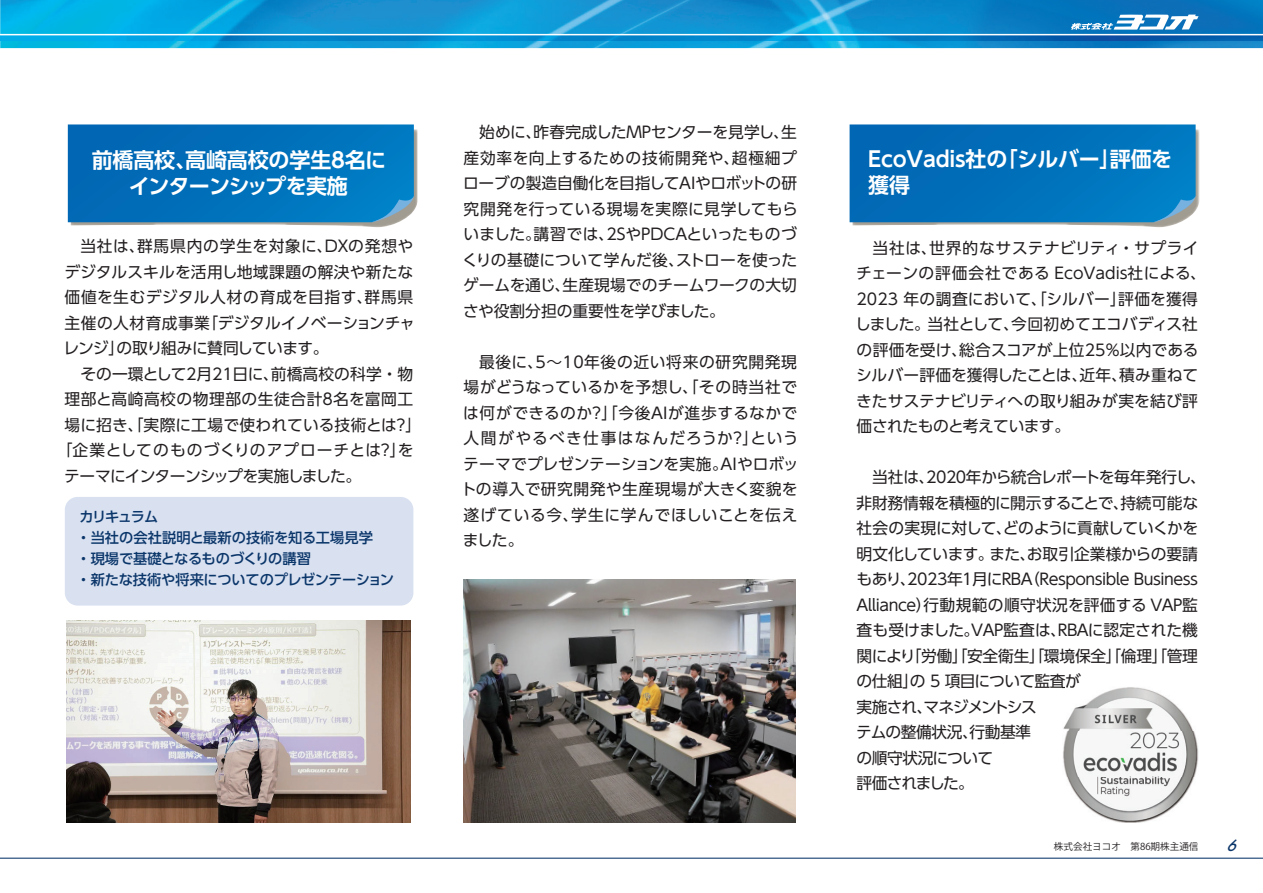
<style>
.page{position:relative;width:1263px;height:893px;background:#fff}
.page>*{position:absolute;margin:0;border:0;box-sizing:border-box;transform-origin:0 0}
.t1{font:700 21px/25.5px "UD Shin Go Pro De";letter-spacing:-.01em;color:#fff;text-align:center}
.t2{font:15.75px/25.5px "UD Shin Go Pro";letter-spacing:-.005em;color:#231f20;text-align:justify}
.t3{font:15.75px/25.5px "UD Shin Go Pro";letter-spacing:-.03em;color:#231f20}
.t4{font:15.75px "UD Shin Go Pro";letter-spacing:.05em;color:#231f20}
.t5{font:15.75px "UD Shin Go Pro";letter-spacing:.06em;color:#231f20}
.t6{font:15.75px "UD Shin Go Pro";letter-spacing:.04em;color:#231f20}
.t7{font:15.75px "UD Shin Go Pro";letter-spacing:.03em;color:#231f20}
.t8{font:15.75px "UD Shin Go Pro";letter-spacing:-.06em;color:#231f20}
.t9{font:15.75px "UD Shin Go Pro";letter-spacing:-.04em;color:#231f20}
.t10{font:italic 500 14.85px "Futura";color:#0b366a}
.t11{font:500 14.25px/21px "UD Shin Go Pro";letter-spacing:-.015em;color:#0b366a}
.t12{font:9.6px "Koz Go Pro";color:#231f20}
.s1{font-family:"Koz Go Pr 6 N"}
</style>
<div class="page">
<img style="left:0;top:0;width:1263px;height:48px">
<img style="left:0;top:35px;width:1263px;height:5px">
<svg style="left:1071px;top:14px;width:127px;height:16px"></svg>
<hr style="left:0;top:34px;width:1263px;height:1px;background:#fff">
<hr style="left:0;top:858px;width:1263px;height:1px;background:#0b366a">
<img style="left:71px;top:129px;width:346px;height:98px">
<svg style="left:68px;top:124px;width:346px;height:98px;background:#0472bb"></svg>
<img style="left:852px;top:129px;width:347px;height:98px">
<svg style="left:849px;top:124px;width:346px;height:98px;background:#0472bb"></svg>
<div style="left:65px;top:497px;width:348px;height:109px;background:#d9e1f1;border-radius:13px"></div>
<img style="left:66px;top:620px;width:345px;height:202px">
<img style="left:464px;top:580px;width:332px;height:242px">
<img style="left:1063px;top:687px;width:135px;height:136px">
<svg style="left:1062px;top:687px;width:19px;height:2px"></svg>
<p class="t2" style="left:462px;top:119px;width:337px">　始めに、昨春完成したMPセンターを見学し、生産効率を向上するための技術開発や、超極細プローブの製造自働化を目指してAIやロボットの研究開発を行っている現場を実際に見学してもらいました。講習では、2SやPDCAといったものづくりの基礎について学んだ後、ストローを使ったゲームを通じ、生産現場でのチームワークの大切さや役割分担の重要性を学びました。</p>
<p class="t2" style="left:461px;top:349px;width:339px;text-indent:19px">最後に、5<span class="s1">～</span>10年後の近い将来の研究開発現場がどうなっているかを予想し、「その時当社では何ができるのか？」「今後AIが進歩するなかで人間がやるべき仕事はなんだろうか？」というテーマでプレゼンテーションを実施。AIやロボットの導入で研究開発や生産現場が大きく変貌を遂げている今、学生に学んでほしいことを伝えました。</p>
<h1 class="t1" style="left:92px;top:147px;width:296px">前橋高校、高崎高校の学生8名にインターンシップを実施</h1>
<h1 class="t1" style="left:868px;top:146px;width:305px;text-align:left">EcoVadis社の「シルバー」評価を獲得</h1>
<p class="t4" style="left:65px;top:234px;width:350px">　当社は、群馬県内の学生を対象に、DXの発想や</p>
<p class="t2" style="left:64px;top:259px;width:350px">デジタルスキルを活用し地域課題の解決や新たな</p>
<p class="t6" style="left:65px;top:285px;width:350px">価値を生むデジタル人材の育成を目指す、群馬県</p>
<p class="t2" style="left:65px;top:310px;width:352px">主催の人材育成事業「デジタルイノベーションチャ</p>
<p class="t9" style="left:64px;top:336px;width:267px">レンジ」の取り組みに賛同しています。</p>
<p class="t2" style="left:65px;top:361px;width:350px">　その一環として2月21日に、前橋高校の科学・物</p>
<p class="t7" style="left:65px;top:387px;width:350px">理部と高崎高校の物理部の生徒合計８名を富岡工</p>
<p class="t2" style="left:65px;top:412px;width:358px">場に招き、「実際に工場で使われている技術とは？」</p>
<p class="t5" style="left:57px;top:438px;width:358px">「企業としてのものづくりのアプローチとは？」を</p>
<p class="t8" style="left:64px;top:463px;width:299px">テーマにインターンシップを実施しました。</p>
<p class="t2" style="left:855px;top:235px;width:352px;text-align:left">　当社は、世界的なサステナビリティ・サプライチェーンの評価会社である EcoVadis社による、<br>2023 年の調査において、「シルバー」評価を獲得しました。当社として、今回初めてエコバディス社の評価を受け、総合スコアが上位25％以内であるシルバー評価を獲得したことは、近年、積み重ねてきたサステナビリティへの取り組みが実を結び評価されたものと考えています。</p>
<p class="t3" style="left:856px;top:464px;width:351px;text-indent:16px">当社は、2020年から統合レポートを毎年発行し、非財務情報を積極的に開示することで、持続可能な社会の実現に対して、どのように貢献していくかを明文化しています。また、お取引企業様からの要請もあり、2023年1月にRBA（Responsible Business<br>Alliance）行動規範の順守状況を評価する VAP監査も受けました。VAP監査は、RBAに認定された機関により「労働」「安全衛生」「環境保全」「倫理」「管理の仕組」の 5 項目について監査が<br>実施され、マネジメントシス<br>テムの整備状況、行動基準<br>の順守状況について<br>評価されました。</p>
<p class="t11" style="left:76px;top:506px;width:319px">カリキュラム<br>・当社の会社説明と最新の技術を知る工場見学<br>・現場で基礎となるものづくりの講習<br>・新たな技術や将来についてのプレゼンテーション</p>
<p class="t12" style="left:1054px;top:840px;width:146px">株式会社ヨコオ　第86期株主通信</p>
<p class="t10" style="left:1226px;top:835px;width:17px">6</p>
</div>
